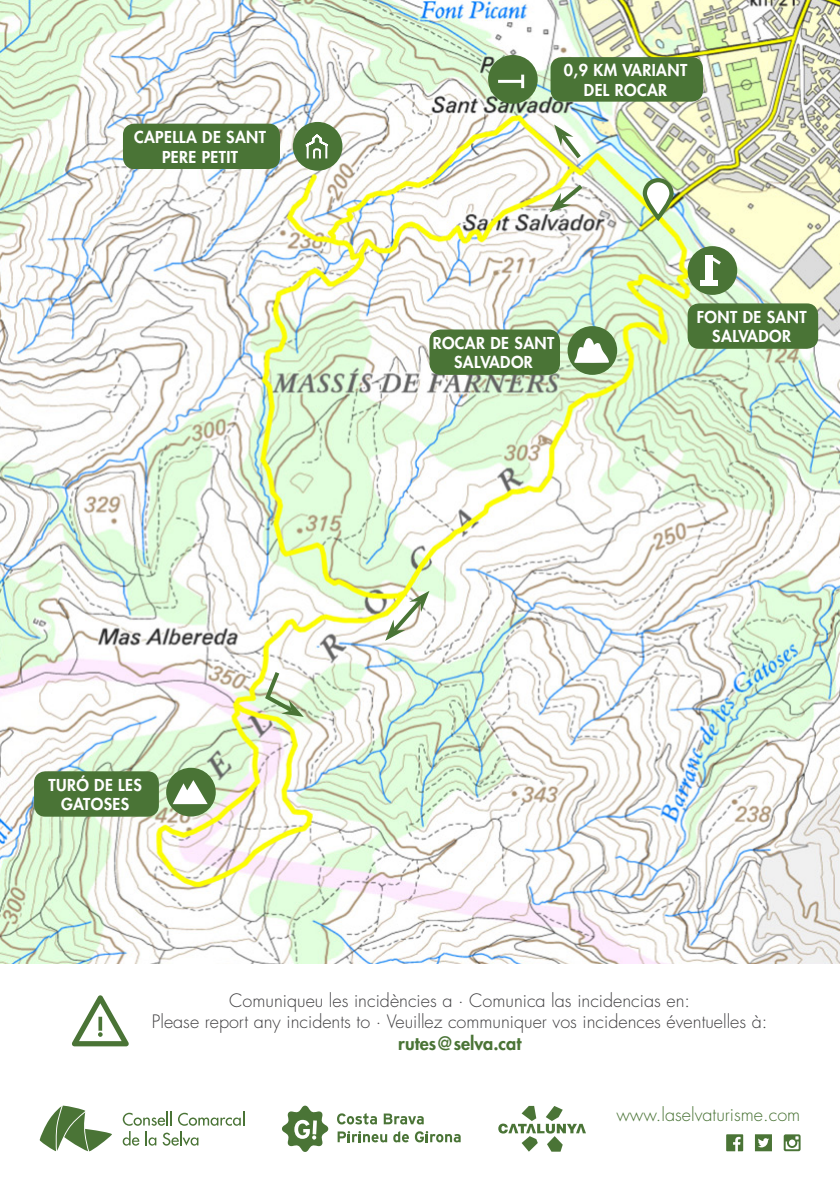
<style>
.page{position:relative;width:840px;height:1191px;background:#fff}
.page>*{position:absolute;margin:0;border:0;box-sizing:border-box;transform-origin:0 0}
.t1{font:300 18px/21.6px "Futura Std";color:#414042;text-align:center}
.t2{font:300 18px "Futura Std";color:#4a7436}
.t3{font:800 18px "Futura Std";color:#4a7436}
.t4{font:800 16px/19.2px "Futura Std";letter-spacing:.025em;color:#fff;text-align:center}
</style>
<div class="page">
<img style="left:0;top:0;width:839px;height:964px">
<svg style="left:726px;top:1134px;width:16px;height:17px"></svg>
<svg style="left:754px;top:1134px;width:17px;height:17px"></svg>
<svg style="left:783px;top:1134px;width:17px;height:17px"></svg>
<svg style="left:498px;top:1106px;width:87px;height:45px"></svg>
<svg style="left:337px;top:1113px;width:40px;height:11px"></svg>
<svg style="left:383px;top:1113px;width:40px;height:11px"></svg>
<svg style="left:337px;top:1131px;width:50px;height:11px"></svg>
<svg style="left:393px;top:1131px;width:15px;height:11px"></svg>
<svg style="left:414px;top:1131px;width:46px;height:11px"></svg>
<svg style="left:282px;top:1105px;width:46px;height:47px"></svg>
<svg style="left:40px;top:1105px;width:72px;height:46px"></svg>
<svg style="left:123px;top:1111px;width:48px;height:14px"></svg>
<svg style="left:178px;top:1111px;width:66px;height:14px"></svg>
<svg style="left:123px;top:1131px;width:16px;height:14px"></svg>
<svg style="left:145px;top:1131px;width:11px;height:14px"></svg>
<svg style="left:162px;top:1131px;width:36px;height:14px"></svg>
<svg style="left:72px;top:995px;width:57px;height:51px"></svg>
<div style="left:293px;top:122px;width:49px;height:49px;background:#4a7436;border-radius:50%"></div>
<svg style="left:305px;top:134px;width:23px;height:25px"></svg>
<div style="left:123px;top:124px;width:157px;height:45px;background:#4a7436;border-radius:11px"></div>
<div style="left:34px;top:771px;width:125px;height:45px;background:#4a7436;border-radius:11px"></div>
<div style="left:429px;top:329px;width:130px;height:46px;background:#4a7436;border-radius:11px"></div>
<div style="left:687px;top:303px;width:130px;height:46px;background:#4a7436;border-radius:11px"></div>
<div style="left:166px;top:767px;width:50px;height:49px;background:#4a7436;border-radius:50%"></div>
<svg style="left:173px;top:780px;width:34px;height:24px"></svg>
<div style="left:567px;top:326px;width:49px;height:49px;background:#4a7436;border-radius:50%"></div>
<svg style="left:574px;top:338px;width:35px;height:25px"></svg>
<div style="left:687px;top:246px;width:49px;height:49px;background:#4a7436;border-radius:50%"></div>
<div style="left:705px;top:255px;width:7px;height:26px;background:#fff"></div>
<div style="left:700px;top:281px;width:17px;height:5px;background:#fff"></div>
<svg style="left:712px;top:255px;width:9px;height:12px"></svg>
<svg style="left:644px;top:180px;width:27px;height:38px"></svg>
<div style="left:642px;top:178px;width:31px;height:42px;border:4px solid #4a7436;border-radius:13px"></div>
<div style="left:550px;top:57px;width:152px;height:45px;background:#4a7436;border-radius:11px"></div>
<div style="left:488px;top:55px;width:49px;height:49px;background:#4a7436;border-radius:50%"></div>
<hr style="left:498px;top:80px;width:24px;height:3px;background:#fff">
<svg style="left:521px;top:75px;width:3px;height:13px"></svg>
<svg style="left:385px;top:591px;width:44px;height:50px"></svg>
<svg style="left:262px;top:667px;width:41px;height:50px"></svg>
<svg style="left:554px;top:124px;width:30px;height:39px"></svg>
<svg style="left:549px;top:181px;width:37px;height:31px"></svg>
<p class="t4" style="left:134px;top:128px;width:133px">CAPELLA DE SANT<br>PERE PETIT</p>
<p class="t4" style="left:48px;top:775px;width:95px">TURÓ DE LES<br>GATOSES</p>
<p class="t4" style="left:563px;top:61px;width:125px">0,9 KM VARIANT<br>DEL ROCAR</p>
<p class="t4" style="left:432px;top:334px;width:123px">ROCAR DE SANT<br>SALVADOR</p>
<p class="t4" style="left:696px;top:307px;width:111px">FONT DE SANT<br>SALVADOR</p>
<p class="t1" style="left:152px;top:989px;width:616px">Comuniqueu les incidències a · Comunica las incidencias en:<br>Please report any incidents to · Veuillez communiquer vos incidences éventuelles à:</p>
<p class="t3" style="left:398px;top:1031px;width:125px">rutes@selva.cat</p>
<p class="t2" style="left:616px;top:1103px;width:185px">www.laselvaturisme.com</p>
</div>
